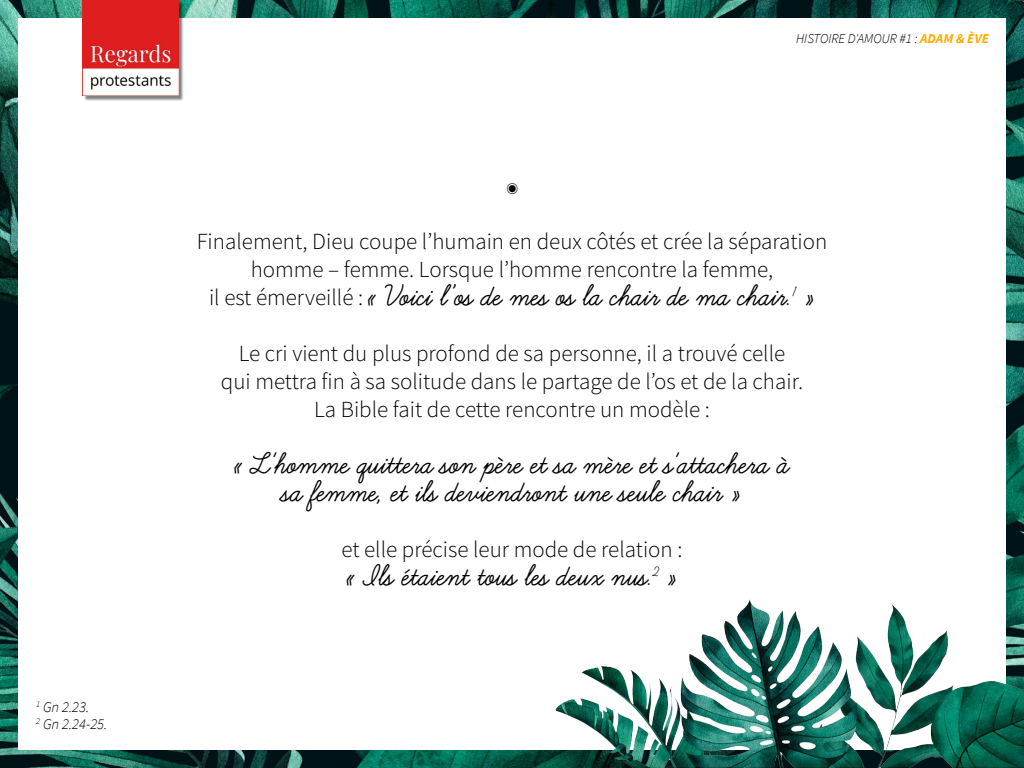
<style>
.page{position:relative;width:1024px;height:768px;background:#fff}
.page>*{position:absolute;margin:0;border:0;box-sizing:border-box;transform-origin:0 0}
.t1{font:700 32.5px/28px "Learning Curve";color:#000;text-align:center}
.t2{font:300 23px/28px "Source Sans Pro";color:#000;text-align:center}
.t3{font:italic 300 15px "Source Sans Pro";color:#000}
.t4{font:700 14.55px "Learning Curve";color:#000}
.t5{font:italic 300 13.5px "Source Sans Pro";color:#000}
.t6{font:italic 300 12.5px "Source Sans Pro";color:#000}
.s1{font-weight:700;color:#ffac00}
.s2{font-family:"Source Sans Pro";font-weight:300;font-size:23px}
</style>
<div class="page">
<img style="left:0;top:0;width:1024px;height:768px">
<div style="left:18px;top:18px;width:988px;height:732px;background:#fff"></div>
<img style="left:548px;top:595px;width:476px;height:173px">
<div style="left:84px;top:1px;width:100px;height:100px;background:#000;opacity:.5"></div>
<img style="left:83px;top:0;width:96px;height:96px">
<p class="t3" style="left:36px;top:697px;width:55px"><sup>1</sup> Gn 2.23.</p>
<p class="t3" style="left:36px;top:715px;width:73px"><sup>2</sup> Gn 2.24-25.</p>
<p class="t5" style="left:796px;top:30px;width:194px">HISTOIRE D'AMOUR #1 : <span class="s1">ADAM &amp; ÈVE</span></p>
<p class="t6" style="left:506px;top:181px;width:13px">◉</p>
<p class="t2" style="left:197px;top:227px;width:632px">Finalement, Dieu coupe l’humain en deux côtés et crée la séparation homme – femme. Lorsque l’homme rencontre la femme,</p>
<h1 class="t1" style="left:209px;top:282px;width:607px"><span class="s2">il est émerveillé :</span> « Voici l’os de mes os la chair de ma chair. »</h1>
<p class="t4" style="left:793px;top:284px;width:6px">1</p>
<p class="t2" style="left:221px;top:339px;width:584px">Le cri vient du plus profond de sa personne, il a trouvé celle qui mettra fin à sa solitude dans le partage de l’os et de la chair.<br>La Bible fait de cette rencontre un modèle :</p>
<h1 class="t1" style="left:234px;top:450px;width:557px">« L'homme quittera son père et sa mère et s'attachera à sa femme, et ils deviendront une seule chair »</h1>
<p class="t2" style="left:342px;top:535px;width:342px">et elle précise leur mode de relation :</p>
<h1 class="t1" style="left:347px;top:562px;width:332px">« Ils étaient tous les deux nus. »</h1>
<p class="t4" style="left:653px;top:564px;width:7px">2</p>
</div>
